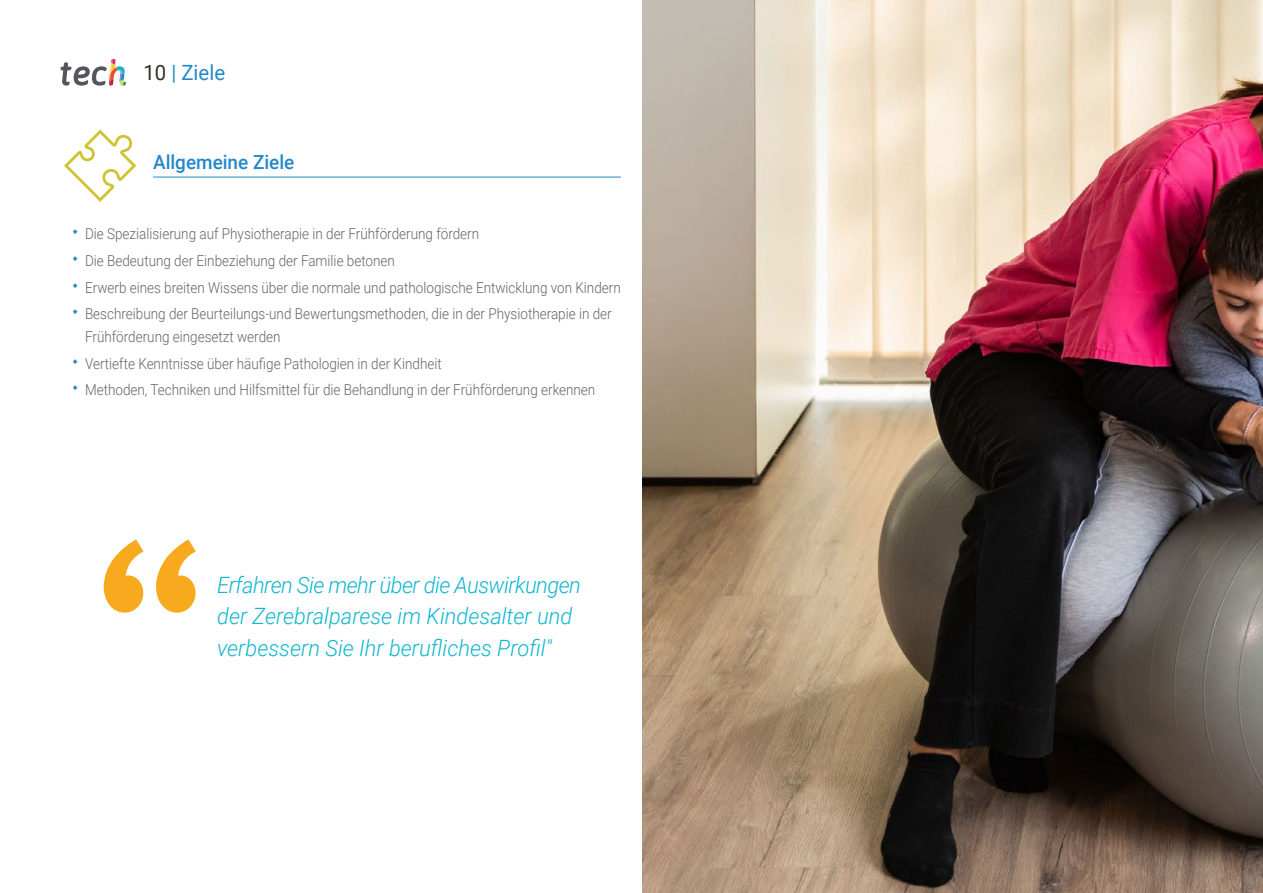
<style>
.page{position:relative;width:1263px;height:893px;background:#fff}
.page>*{position:absolute;margin:0;border:0;box-sizing:border-box;transform-origin:0 0}
.t1{font:italic 300 22.5px/31.5px "Roboto";color:#0fb6cf}
.t2{font:21px "Roboto";color:#2488c9}
.t3{font:500 19.5px "Roboto";color:#2488c9}
.t4{font:300 15px/26.7px "Roboto";color:#61646a;scale:.9 1}
.s1{color:#312e20}
</style>
<div class="page">
<img style="left:642px;top:0;width:621px;height:893px">
<hr style="left:153px;top:177px;width:468px;height:1px;background:#2488c9">
<svg style="left:64px;top:130px;width:72px;height:72px"></svg>
<svg style="left:104px;top:539px;width:92px;height:74px"></svg>
<svg style="left:61px;top:59px;width:65px;height:27px"></svg>
<h2 class="t2" style="left:144px;top:57px;width:83px"><span class="s1">10</span> | Ziele</h2>
<h3 class="t3" style="left:153px;top:148px;width:143px">Allgemeine Ziele</h3>
<p class="t4" style="left:85px;top:220px;width:597px">Die Spezialisierung auf Physiotherapie in der Frühförderung fördern<br>Die Bedeutung der Einbeziehung der Familie betonen<br>Erwerb eines breiten Wissens über die normale und pathologische Entwicklung von Kindern Beschreibung der Beurteilungs-und Bewertungsmethoden, die in der Physiotherapie in der</p>
<p class="t4" style="left:85px;top:323px;width:568px">Frühförderung eingesetzt werden<br>Vertiefte Kenntnisse über häufige Pathologien in der Kindheit<br>Methoden, Techniken und Hilfsmittel für die Behandlung in der Frühförderung erkennen</p>
<h1 class="t1" style="left:217px;top:568px;width:365px">Erfahren Sie mehr über die Auswirkungen der Zerebralparese im Kindesalter und verbessern Sie Ihr berufliches Profil"</h1>
</div>
